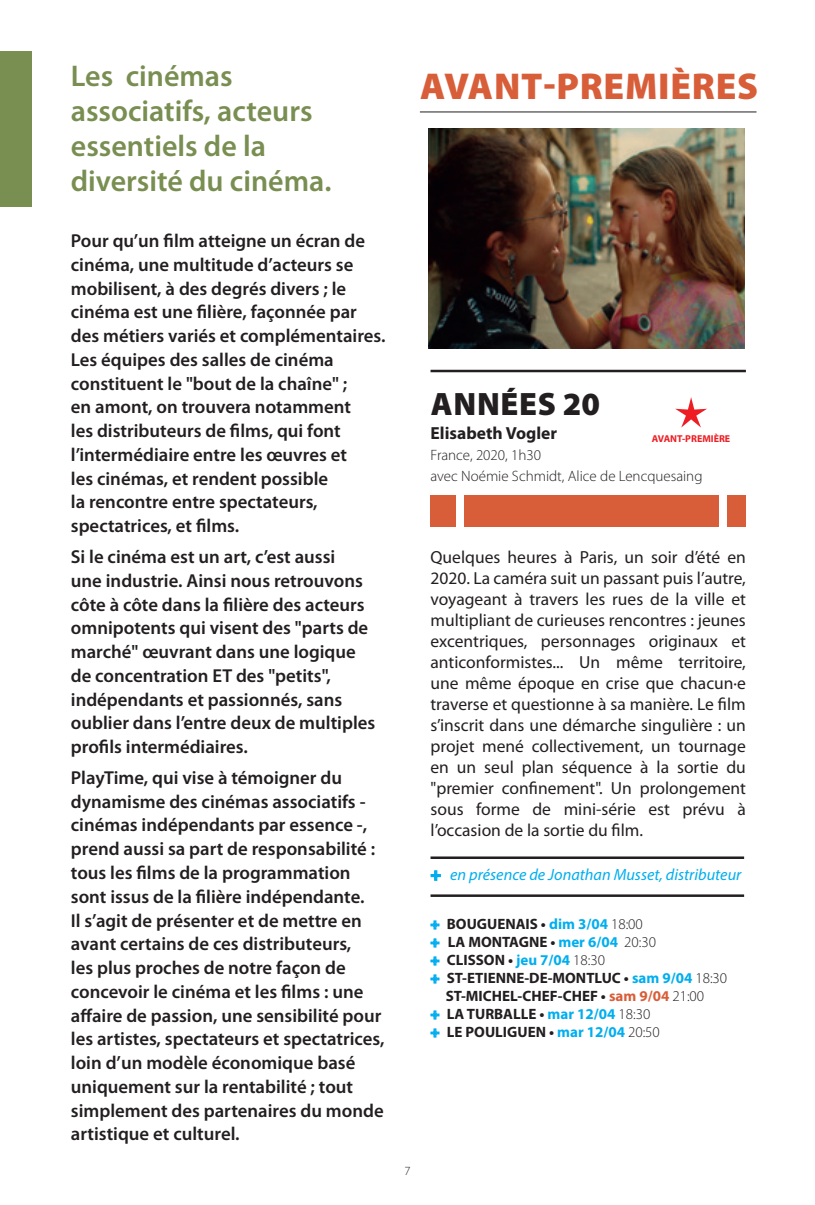
<style>
.page{position:relative;width:815px;height:1205px;background:#fff}
.page>*{position:absolute;margin:0;border:0;box-sizing:border-box;transform-origin:0 0}
.t1{font:900 37.5px "Myriad Pro";letter-spacing:.02em;color:#d85e39}
.TEXTE_FILM{font:900 32.5px "Myriad Pro";letter-spacing:.02em;color:#231f20}
.t2{font:600 30px "Myriad Pro";color:#798e51}
.t3{font:600 18.75px/23.8px "Myriad Pro";color:#231f20}
.t4{font:17.5px/21px "Myriad Pro";color:#231f20;text-align:justify}
.t5{font:700 17.5px "Myriad Pro";color:#231f20}
.Style_de_paragraphe{font:italic 16.25px "Myriad Pro";color:#00aeef}
.t6{font:700 15px "Myriad Pro";color:#231f20}
.t7{font:300 15px "Myriad Pro";color:#231f20}
.t8{font:300 12.5px "Myriad Pro";color:#231f20}
.t9{font:700 10px "Myriad Pro";color:#ee1d23}
.s1{font-weight:900;font-style:normal;font-size:17.5px}
.s2{font-weight:900;color:#00aeef}
.s3{color:#00aeef}
.s4{font-weight:300}
.s5{color:#d85e39}
</style>
<div class="page">
<hr style="left:420px;top:112px;width:336px;height:1px;background:#231f20">
<img style="left:429px;top:129px;width:315px;height:219px">
<hr style="left:431px;top:370px;width:315px;height:2px;background:#231f20">
<div style="left:431px;top:495px;width:25px;height:31px;background:#d85e39"></div>
<div style="left:728px;top:495px;width:18px;height:31px;background:#d85e39"></div>
<div style="left:464px;top:495px;width:254px;height:31px;background:#d85e39"></div>
<hr style="left:431px;top:856px;width:313px;height:3px;background:#231f20">
<hr style="left:431px;top:894px;width:313px;height:3px;background:#231f20">
<svg style="left:675px;top:397px;width:32px;height:30px"></svg>
<div style="left:0;top:51px;width:32px;height:156px;background:#798e51"></div>
<p class="t2" style="left:71px;top:57px;width:163px">Les cinémas</p>
<p class="t2" style="left:71px;top:92px;width:243px">associatifs, acteurs</p>
<p class="t2" style="left:71px;top:127px;width:197px">essentiels de la</p>
<p class="t2" style="left:71px;top:162px;width:262px">diversité du cinéma.</p>
<p class="t3" style="left:71px;top:228px;width:316px">Pour qu’un film atteigne un écran de cinéma, une multitude d’acteurs se mobilisent, à des degrés divers ; le cinéma est une filière, façonnée par des métiers variés et complémentaires.<br>Les équipes des salles de cinéma constituent le "bout de la chaîne" ;<br>en amont, on trouvera notamment<br>les distributeurs de films, qui font l’intermédiaire entre les œuvres et<br>les cinémas, et rendent possible<br>la rencontre entre spectateurs, spectatrices, et films.</p>
<p class="t3" style="left:71px;top:544px;width:306px">Si le cinéma est un art, c’est aussi<br>une industrie. Ainsi nous retrouvons côte à côte dans la filière des acteurs omnipotents qui visent des "parts de marché" œuvrant dans une logique de concentration ET des "petits", indépendants et passionnés, sans oublier dans l’entre deux de multiples profils intermédiaires.</p>
<p class="t3" style="left:71px;top:765px;width:315px">PlayTime, qui vise à témoigner du dynamisme des cinémas associatifs - cinémas indépendants par essence -, prend aussi sa part de responsabilité : tous les films de la programmation sont issus de la filière indépendante.<br>Il s’agit de présenter et de mettre en avant certains de ces distributeurs,<br>les plus proches de notre façon de concevoir le cinéma et les films : une affaire de passion, une sensibilité pour les artistes, spectateurs et spectatrices, loin d’un modèle économique basé uniquement sur la rentabilité ; tout simplement des partenaires du monde artistique et culturel.</p>
<p class="t1" style="left:420px;top:61px;width:339px">AVANT-PREMIÈRES</p>
<p class="TEXTE_FILM" style="left:431px;top:382px;width:171px">ANNÉES 20</p>
<p class="t5" style="left:431px;top:422px;width:128px">Elisabeth Vogler</p>
<p class="t7" style="left:431px;top:446px;width:112px">France, 2020, 1h30</p>
<p class="t7" style="left:431px;top:467px;width:273px">avec Noémie Schmidt, Alice de Lencquesaing</p>
<p class="t9" style="left:652px;top:432px;width:80px">AVANT-PREMIÈRE</p>
<p class="t4" style="left:431px;top:546px;width:317px">Quelques heures à Paris, un soir d’été en 2020. La caméra suit un passant puis l’autre, voyageant à travers les rues de la ville et multipliant de curieuses rencontres : jeunes excentriques, personnages originaux et anticonformistes... Un même territoire, une même époque en crise que chacun·e traverse et questionne à sa manière. Le film s’inscrit dans une démarche singulière : un projet mené collectivement, un tournage en un seul plan séquence à la sortie du "premier confinement". Un prolongement sous forme de mini-série est prévu à l’occasion de la sortie du film.</p>
<p class="Style_de_paragraphe" style="left:431px;top:865px;width:312px"><span class="s1">+</span> en présence de Jonathan Musset, distributeur</p>
<p class="t6" style="left:431px;top:914px;width:214px"><span class="s2">+</span> BOUGUENAIS • <span class="s3">dim 3/04</span> <span class="s4">18:00</span></p>
<p class="t6" style="left:431px;top:932px;width:227px"><span class="s2">+</span> LA MONTAGNE • <span class="s3">mer 6/04</span> <span class="s4">20:30</span></p>
<p class="t6" style="left:431px;top:950px;width:176px"><span class="s2">+</span> CLISSON • <span class="s3">jeu 7/04</span> <span class="s4">18:30</span></p>
<p class="t6" style="left:431px;top:968px;width:298px"><span class="s2">+</span> ST-ETIENNE-DE-MONTLUC • <span class="s3">sam 9/04</span> <span class="s4">18:30</span></p>
<p class="t6" style="left:446px;top:986px;width:260px">ST-MICHEL-CHEF-CHEF • <span class="s5">sam 9/04</span> <span class="s4">21:00</span></p>
<p class="t6" style="left:431px;top:1004px;width:221px"><span class="s2">+</span> LA TURBALLE • <span class="s3">mar 12/04</span> <span class="s4">18:30</span></p>
<p class="t6" style="left:431px;top:1022px;width:231px"><span class="s2">+</span> LE POULIGUEN • <span class="s3">mar 12/04</span> <span class="s4">20:50</span></p>
<p class="t8" style="left:404px;top:1163px;width:8px">7</p>
</div>
